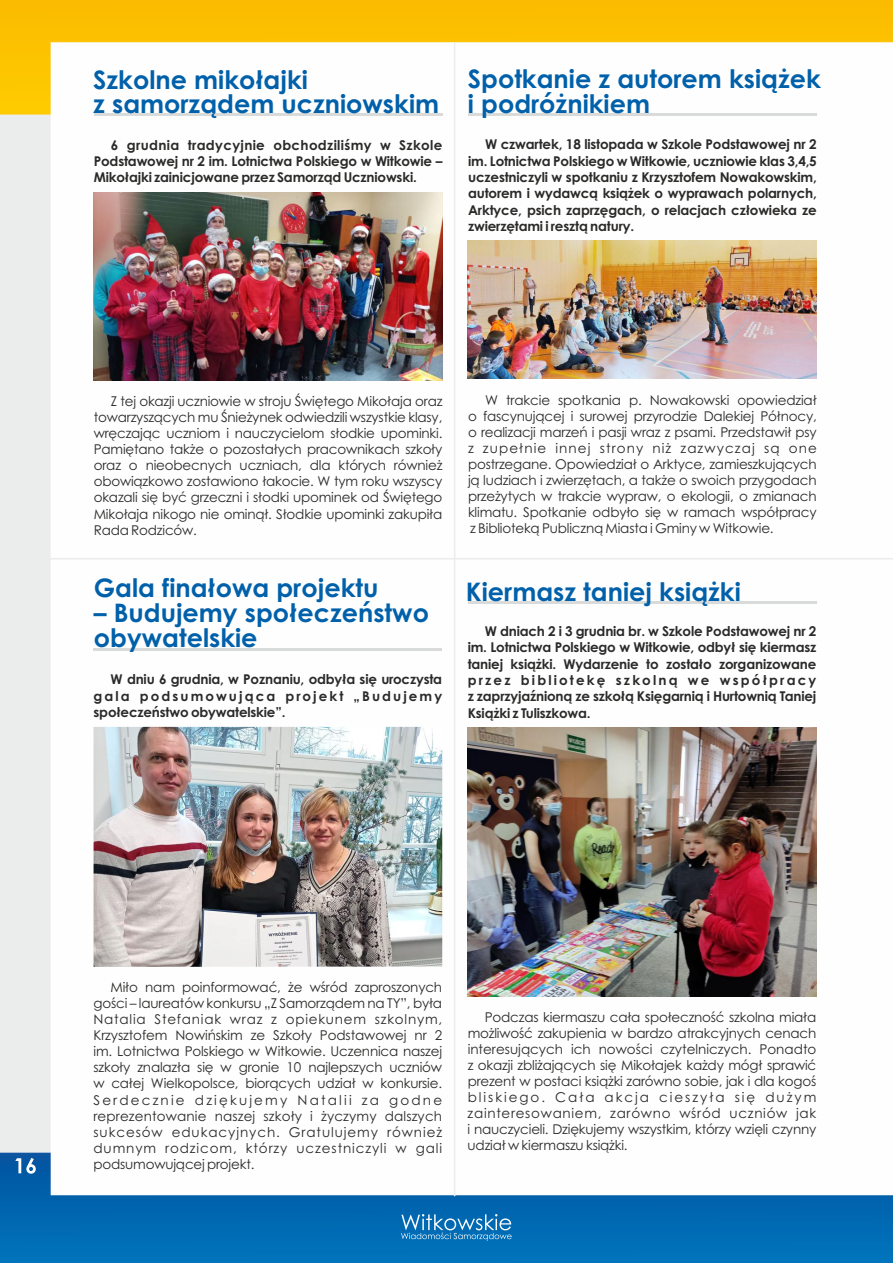
<style>
.page{position:relative;width:893px;height:1263px;background:#fff}
.page>*{position:absolute;margin:0;border:0;box-sizing:border-box;transform-origin:0 0}
.t1{font:700 25.5px/24.8px "Century Gothic";color:#0060aa}
.t2{font:13.5px/16px "Century Gothic";letter-spacing:-.015em;color:#2b2a29;text-align:justify}
.t3{font:700 13.5px/16.4px "Century Gothic";letter-spacing:-.015em;color:#2b2a29;text-align:justify}
</style>
<div class="page">
<img style="left:0;top:0;width:893px;height:1263px">
<svg style="left:401px;top:1214px;width:111px;height:27px;background:#3287c1"></svg>
<svg style="left:15px;top:1158px;width:21px;height:16px"></svg>
<hr style="left:468px;top:113px;width:349px;height:3px;background:#d9dada">
<hr style="left:454px;top:42px;width:1px;height:1154px;background:#ebecec">
<img style="left:468px;top:240px;width:348px;height:138px">
<hr style="left:94px;top:114px;width:348px;height:2px;background:#d9dada">
<img style="left:93px;top:193px;width:349px;height:187px">
<hr style="left:48px;top:558px;width:845px;height:1px;background:#ebecec">
<hr style="left:94px;top:648px;width:348px;height:3px;background:#d9dada">
<img style="left:94px;top:727px;width:348px;height:240px">
<hr style="left:468px;top:601px;width:348px;height:3px;background:#d9dada">
<img style="left:468px;top:728px;width:348px;height:268px">
<h1 class="t1" style="left:93px;top:69px;width:347px">Szkolne mikołajki<br>z samorządem uczniowskim</h1>
<p class="t3" style="left:94px;top:138px;width:350px;text-indent:17px">6 grudnia tradycyjnie obchodziliśmy w Szkole Podstawowej nr 2 im. Lotnictwa Polskiego w Witkowie – Mikołajki zainicjowane przez Samorząd Uczniowski.</p>
<h1 class="t1" style="left:468px;top:69px;width:354px">Spotkanie z autorem książek i podróżnikiem</h1>
<p class="t3" style="left:468px;top:137px;width:350px;text-indent:17px">W czwartek, 18 listopada w Szkole Podstawowej nr 2 im. Lotnictwa Polskiego w Witkowie, uczniowie klas 3,4,5 uczestniczyli w spotkaniu z Krzysztofem Nowakowskim, autorem i wydawcą książek o wyprawach polarnych, Arktyce, psich zaprzęgach, o relacjach człowieka ze zwierzętami i resztą natury.</p>
<p class="t2" style="left:94px;top:394px;width:350px;text-indent:17px">Z tej okazji uczniowie w stroju Świętego Mikołaja oraz towarzyszących mu Śnieżynek odwiedzili wszystkie klasy, wręczając uczniom i nauczycielom słodkie upominki.<br>Pamiętano także o pozostałych pracownikach szkoły oraz o nieobecnych uczniach, dla których również obowiązkowo zostawiono łakocie. W tym roku wszyscy okazali się być grzeczni i słodki upominek od Świętego Mikołaja nikogo nie ominął. Słodkie upominki zakupiła Rada Rodziców.</p>
<h1 class="t1" style="left:94px;top:578px;width:286px">Gala finałowa projektu</h1>
<h1 class="t1" style="left:94px;top:603px;width:337px">– Budujemy społeczeństwo obywatelskie</h1>
<p class="t3" style="left:94px;top:672px;width:350px;text-indent:17px">W dniu 6 grudnia, w Poznaniu, odbyła się uroczysta gala podsumowująca projekt „Budujemy społeczeństwo obywatelskie”.</p>
<p class="t2" style="left:468px;top:393px;width:350px;text-indent:17px">W trakcie spotkania p. Nowakowski opowiedział o fascynującej i surowej przyrodzie Dalekiej Północy, o realizacji marzeń i pasji wraz z psami. Przedstawił psy z zupełnie innej strony niż zazwyczaj są one postrzegane. Opowiedział o Arktyce, zamieszkujących ją ludziach i zwierzętach, a także o swoich przygodach przeżytych w trakcie wypraw, o ekologii, o zmianach klimatu. Spotkanie odbyło się w ramach współpracy z Biblioteką Publiczną Miasta i Gminy w Witkowie.</p>
<h1 class="t1" style="left:466px;top:581px;width:276px">Kiermasz taniej książki</h1>
<p class="t3" style="left:468px;top:624px;width:350px;text-indent:17px">W dniach 2 i 3 grudnia br. w Szkole Podstawowej nr 2 im. Lotnictwa Polskiego w Witkowie, odbył się kiermasz taniej książki. Wydarzenie to zostało zorganizowane przez bibliotekę szkolną we współpracy z zaprzyjaźnioną ze szkołą Księgarnią i Hurtownią Taniej Książki z Tuliszkowa.</p>
<p class="t2" style="left:93px;top:980px;width:350px;text-indent:17px">Miło nam poinformować, że wśród zaproszonych gości – laureatów konkursu „Z Samorządem na TY”, była Natalia Stefaniak wraz z opiekunem szkolnym, Krzysztofem Nowińskim ze Szkoły Podstawowej nr 2 im. Lotnictwa Polskiego w Witkowie. Uczennica naszej szkoły znalazła się w gronie 10 najlepszych uczniów w całej Wielkopolsce, biorących udział w konkursie.<br>Serdecznie dziękujemy Natalii za godne reprezentowanie naszej szkoły i życzymy dalszych sukcesów edukacyjnych. Gratulujemy również dumnym rodzicom, którzy uczestniczyli w gali podsumowującej projekt.</p>
<p class="t2" style="left:468px;top:1010px;width:350px;text-indent:17px">Podczas kiermaszu cała społeczność szkolna miała możliwość zakupienia w bardzo atrakcyjnych cenach interesujących ich nowości czytelniczych. Ponadto z okazji zbliżających się Mikołajek każdy mógł sprawić prezent w postaci książki zarówno sobie, jak i dla kogoś bliskiego. Cała akcja cieszyła się dużym zainteresowaniem, zarówno wśród uczniów jak i nauczycieli. Dziękujemy wszystkim, którzy wzięli czynny udział w kiermaszu książki.</p>
</div>
